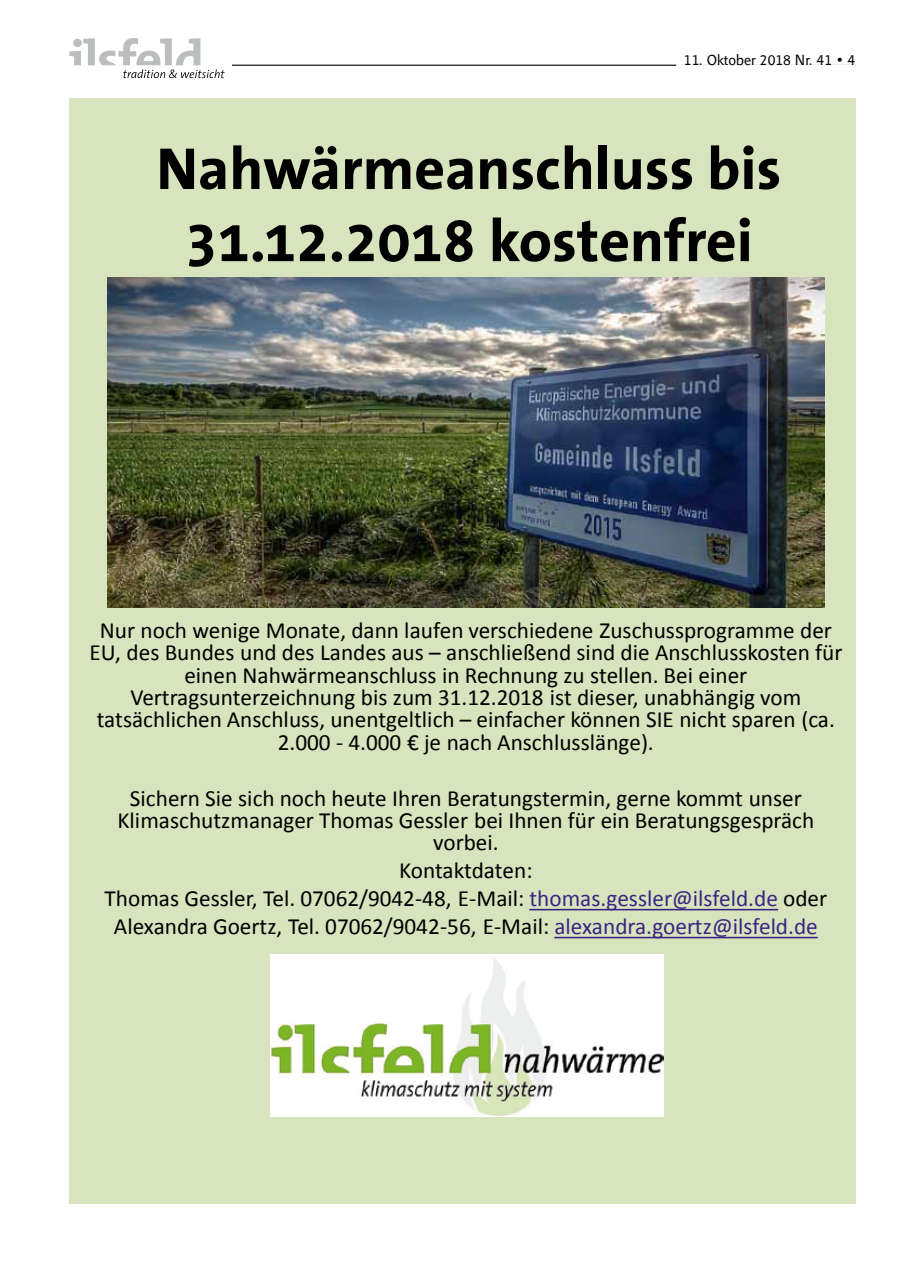
<style>
.page{position:relative;width:902px;height:1280px;background:#fff}
.page>*{position:absolute;margin:0;border:0;box-sizing:border-box;transform-origin:0 0}
.t1{font:700 59.7px/72.2px "The Sans Office";color:#000;text-align:center}
.t2{font:23.25px/22.4px "Calibri";color:#000;text-align:center}
.t3{font:15px "Linotype Finnegan";color:#000}
.s1{color:#fff}
.s2{color:#3b2483}
</style>
<div class="page">
<div style="left:69px;top:98px;width:786px;height:1105px;background:#d7e4bd"></div>
<svg style="left:529px;top:909px;width:249px;height:1px"></svg>
<svg style="left:554px;top:937px;width:263px;height:1px"></svg>
<img style="left:270px;top:954px;width:393px;height:162px">
<img style="left:107px;top:277px;width:717px;height:330px">
<hr style="left:232px;top:65px;width:623px;height:1px;background:#000">
<div style="left:676px;top:64px;width:179px;height:5px;background:#fff"></div>
<svg style="left:69px;top:38px;width:155px;height:40px"></svg>
<p class="t3" style="left:676px;top:51px;width:180px"><span class="s1">0</span>11. Oktober 2018 Nr. 41 • 4</p>
<h1 class="t1" style="left:156px;top:133px;width:626px">Nahwärmeanschluss bis<br>31.12.2018 kostenfrei</h1>
<p class="t2" style="left:89px;top:619px;width:754px">Nur noch wenige Monate, dann laufen verschiedene Zuschussprogramme der EU, des Bundes und des Landes aus – anschließend sind die Anschlusskosten für einen Nahwärmeanschluss in Rechnung zu stellen. Bei einer Vertragsunterzeichnung bis zum 31.12.2018 ist dieser, unabhängig vom tatsächlichen Anschluss, unentgeltlich – einfacher können SIE nicht sparen (ca.<br>2.000 - 4.000 € je nach Anschlusslänge).</p>
<p class="t2" style="left:117px;top:787px;width:698px">Sichern Sie sich noch heute Ihren Beratungstermin, gerne kommt unser<br>Klimaschutzmanager Thomas Gessler bei Ihnen für ein Beratungsgespräch vorbei.</p>
<p class="t2" style="left:105px;top:857px;width:724px;line-height:27.9px">Kontaktdaten:<br>Thomas Gessler, Tel. 07062/9042-48, E-Mail: <span class="s2">thomas.gessler@ilsfeld.de</span> oder<br>Alexandra Goertz, Tel. 07062/9042-56, E-Mail: <span class="s2">alexandra.goertz@ilsfeld.de</span></p>
</div>
